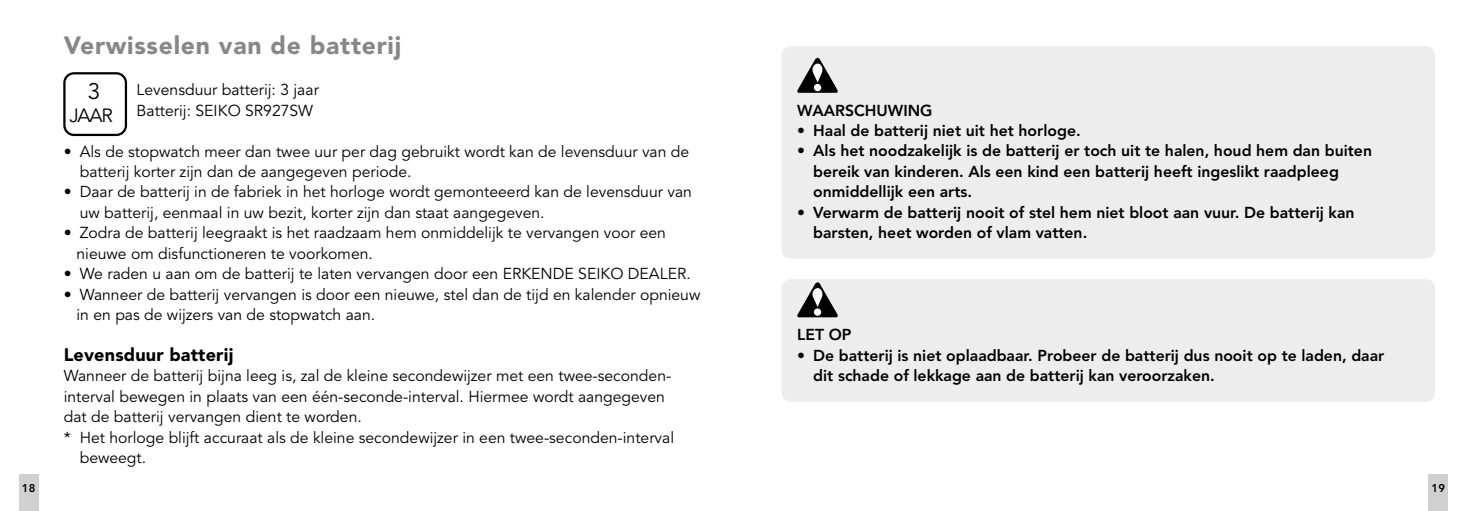
<style>
.page{position:relative;width:1467px;height:511px;background:#fff}
.page>*{position:absolute;margin:0;border:0;box-sizing:border-box;transform-origin:0 0}
.t1{font:900 24.75px "Avenir";letter-spacing:.03em;color:#878787}
.t2{font:22.5px "Avenir";color:#000}
.t3{font:19.12px "Avenir";color:#000}
.t4{font:900 18px "Avenir";letter-spacing:.01em;color:#000}
.t5{font:15.75px/20.5px "Avenir";color:#000}
.t6{font:800 15.75px/20.5px "Avenir";color:#000}
.t7{font:800 11.25px "Avenir";color:#000}
</style>
<div class="page">
<div style="left:19px;top:473px;width:19px;height:37px;background:#d0d0d0"></div>
<div style="left:1429px;top:473px;width:19px;height:37px;background:#d0d0d0"></div>
<div style="left:781px;top:279px;width:654px;height:122px;background:#ededed;border-radius:10px"></div>
<div style="left:781px;top:46px;width:654px;height:212px;background:#ededed;border-radius:10px"></div>
<svg style="left:797px;top:58px;width:41px;height:35px"></svg>
<svg style="left:797px;top:282px;width:41px;height:35px"></svg>
<div style="left:63px;top:72px;width:64px;height:64px;border:2px solid #000;border-radius:10px"></div>
<h1 class="t1" style="left:64px;top:31px;width:339px">Verwisselen van de batterij</h1>
<p class="t5" style="left:137px;top:80px;width:184px">Levensduur batterij: 3 jaar<br>Batterij: SEIKO SR927SW</p>
<p class="t5" style="left:80px;top:141px;width:611px;text-indent:-16px">• Als de stopwatch meer dan twee uur per dag gebruikt wordt kan de levensduur van de batterij korter zijn dan de aangegeven periode.</p>
<p class="t5" style="left:80px;top:182px;width:614px;text-indent:-16px">• Daar de batterij in de fabriek in het horloge wordt gemonteeerd kan de levensduur van uw batterij, eenmaal in uw bezit, korter zijn dan staat aangegeven.</p>
<p class="t5" style="left:77px;top:223px;width:591px;text-indent:-13px">• Zodra de batterij leegraakt is het raadzaam hem onmiddelijk te vervangen voor een nieuwe om disfunctioneren te voorkomen.</p>
<p class="t5" style="left:64px;top:264px;width:628px">• We raden u aan om de batterij te laten vervangen door een ERKENDE SEIKO DEALER.</p>
<p class="t5" style="left:77px;top:284px;width:625px;text-indent:-13px">• Wanneer de batterij vervangen is door een nieuwe, stel dan de tijd en kalender opnieuw in en pas de wijzers van de stopwatch aan.</p>
<p class="t4" style="left:64px;top:343px;width:171px">Levensduur batterij</p>
<p class="t5" style="left:64px;top:366px;width:609px">Wanneer de batterij bijna leeg is, zal de kleine secondewijzer met een twee-seconden-</p>
<p class="t5" style="left:64px;top:386px;width:603px">interval bewegen in plaats van een één-seconde-interval. Hiermee wordt aangegeven</p>
<p class="t5" style="left:64px;top:406px;width:300px">dat de batterij vervangen dient te worden.</p>
<p class="t5" style="left:64px;top:427px;width:612px">* Het horloge blijft accuraat als de kleine secondewijzer in een twee-seconden-interval</p>
<p class="t5" style="left:80px;top:447px;width:68px">beweegt.</p>
<h2 class="t2" style="left:88px;top:78px;width:14px">3</h2>
<p class="t3" style="left:70px;top:104px;width:45px">JAAR</p>
<h2 class="t2" style="left:96px;top:235px;width:189px">WAARSCHUWING</h2>
<h2 class="t2" style="left:97px;top:353px;width:83px">LET OP!</h2>
<h2 class="t2" style="left:94px;top:417px;width:153px">VOORZICHTIG</h2>
<p class="t6" style="left:797px;top:100px;width:137px">WAARSCHUWING</p>
<p class="t6" style="left:797px;top:120px;width:285px">• Haal de batterij niet uit het horloge.</p>
<p class="t6" style="left:813px;top:141px;width:560px;text-indent:-16px">• Als het noodzakelijk is de batterij er toch uit te halen, houd hem dan buiten bereik van kinderen. Als een kind een batterij heeft ingeslikt raadpleeg onmiddellijk een arts.</p>
<p class="t6" style="left:813px;top:202px;width:543px;text-indent:-16px">• Verwarm de batterij nooit of stel hem niet bloot aan vuur. De batterij kan barsten, heet worden of vlam vatten.</p>
<p class="t6" style="left:797px;top:324px;width:56px">LET OP</p>
<p class="t6" style="left:813px;top:345px;width:573px;text-indent:-16px">• De batterij is niet oplaadbaar. Probeer de batterij dus nooit op te laden, daar dit schade of lekkage aan de batterij kan veroorzaken.</p>
<p class="t7" style="left:22px;top:481px;width:15px">18</p>
<p class="t7" style="left:1432px;top:481px;width:15px">19</p>
</div>
